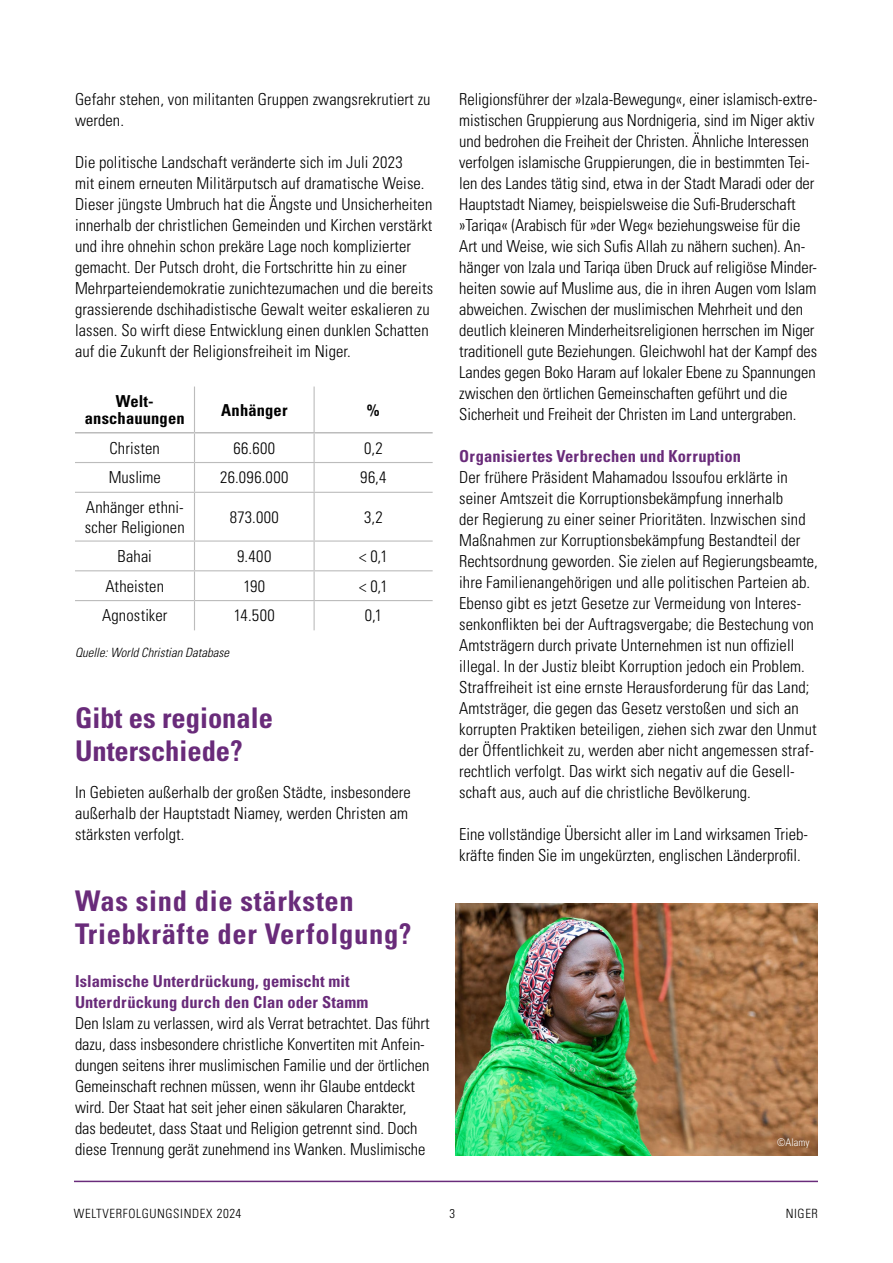
<style>
.page{position:relative;width:893px;height:1263px;background:#fff}
.page>*{position:absolute;margin:0;border:0;box-sizing:border-box;transform-origin:0 0}
.t1{font:700 condensed 28.5px/33px "Univers LT Std";letter-spacing:.025em;color:#692b7a}
.t2{font:700 condensed 28.5px/33px "Univers LT Std";color:#692b7a}
.t3{font:300 condensed 16.5px/21px "Univers LT Std";letter-spacing:.005em;color:#000}
.t4{font:700 condensed 16.5px/21px "Univers LT Std";letter-spacing:.005em;color:#692b7a}
.t5{font:700 condensed 16.5px/17.2px "Univers LT Std";letter-spacing:.01em;color:#000;text-align:center}
.t6{font:300 condensed 12.75px "Univers LT Std";letter-spacing:.05em;color:#000}
.t7{font:italic 300 condensed 12.75px "Univers LT Std";color:#000}
.t8{font:300 condensed 10.5px "Univers LT Std";letter-spacing:.005em;color:#fff}
.s1{font-size:13.05px}
</style>
<div class="page">
<hr style="left:74px;top:1181px;width:744px;height:1px;background:#692b7a">
<hr style="left:194px;top:387px;width:1px;height:45px;background:#bcbcbc">
<hr style="left:314px;top:387px;width:1px;height:45px;background:#bcbcbc">
<hr style="left:75px;top:432px;width:119px;height:1px;background:#bcbcbc">
<hr style="left:194px;top:432px;width:120px;height:1px;background:#bcbcbc">
<hr style="left:314px;top:432px;width:119px;height:1px;background:#bcbcbc">
<hr style="left:75px;top:462px;width:119px;height:1px;background:#bcbcbc">
<hr style="left:194px;top:462px;width:120px;height:1px;background:#bcbcbc">
<svg style="left:194px;top:433px;width:1px;height:59px"></svg>
<hr style="left:314px;top:462px;width:119px;height:1px;background:#bcbcbc">
<svg style="left:314px;top:433px;width:1px;height:59px"></svg>
<hr style="left:75px;top:492px;width:119px;height:1px;background:#bcbcbc">
<hr style="left:194px;top:492px;width:120px;height:1px;background:#bcbcbc">
<hr style="left:194px;top:493px;width:1px;height:47px;background:#bcbcbc">
<hr style="left:314px;top:492px;width:119px;height:1px;background:#bcbcbc">
<hr style="left:314px;top:493px;width:1px;height:47px;background:#bcbcbc">
<hr style="left:75px;top:540px;width:119px;height:2px;background:#bcbcbc">
<hr style="left:194px;top:540px;width:120px;height:2px;background:#bcbcbc">
<hr style="left:75px;top:570px;width:119px;height:1px;background:#bcbcbc">
<hr style="left:194px;top:570px;width:120px;height:1px;background:#bcbcbc">
<hr style="left:314px;top:570px;width:119px;height:1px;background:#bcbcbc">
<hr style="left:75px;top:600px;width:119px;height:1px;background:#bcbcbc">
<hr style="left:194px;top:600px;width:120px;height:1px;background:#bcbcbc">
<svg style="left:194px;top:542px;width:1px;height:88px"></svg>
<hr style="left:314px;top:600px;width:119px;height:1px;background:#bcbcbc">
<hr style="left:314px;top:540px;width:119px;height:2px;background:#bcbcbc">
<svg style="left:314px;top:542px;width:1px;height:88px"></svg>
<img style="left:455px;top:903px;width:363px;height:252px">
<p class="t3" style="left:75px;top:89px;width:357px">Gefahr stehen, von militanten Gruppen zwangsrekrutiert zu werden.</p>
<p class="t3" style="left:75px;top:152px;width:360px">Die politische Landschaft veränderte sich im Juli 2023<br>mit einem erneuten Militärputsch auf dramatische Weise.<br>Dieser jüngste Umbruch hat die Ängste und Unsicherheiten innerhalb der christlichen Gemeinden und Kirchen verstärkt und ihre ohnehin schon prekäre Lage noch komplizierter gemacht. Der Putsch droht, die Fortschritte hin zu einer Mehrparteiendemokratie zunichtezumachen und die bereits grassierende dschihadistische Gewalt weiter eskalieren zu lassen. So wirft diese Entwicklung einen dunklen Schatten auf die Zukunft der Religionsfreiheit im Niger.</p>
<p class="t5" style="left:85px;top:392px;width:101px">Welt&shy;anschauungen</p>
<p class="t5" style="left:221px;top:401px;width:68px">Anhänger</p>
<p class="t5" style="left:367px;top:401px;width:14px">%</p>
<p class="t3" style="left:110px;top:437px;width:52px">Christen</p>
<p class="t3" style="left:233px;top:437px;width:43px">66.600</p>
<p class="t3" style="left:364px;top:437px;width:20px">0,2</p>
<p class="t3" style="left:109px;top:467px;width:54px">Muslime</p>
<p class="t3" style="left:220px;top:467px;width:70px">26.096.000</p>
<p class="t3" style="left:360px;top:467px;width:28px">96,4</p>
<p class="t3" style="left:85px;top:497px;width:101px;line-height:19.8px">Anhänger ethni&shy;scher Religionen</p>
<p class="t3" style="left:230px;top:506px;width:51px">873.000</p>
<p class="t3" style="left:364px;top:506px;width:20px">3,2</p>
<p class="t3" style="left:118px;top:546px;width:36px">Bahai</p>
<p class="t3" style="left:237px;top:546px;width:36px">9.400</p>
<p class="t3" style="left:359px;top:546px;width:30px">&lt; 0,1</p>
<p class="t3" style="left:105px;top:575px;width:60px">Atheisten</p>
<p class="t3" style="left:243px;top:575px;width:23px">190</p>
<p class="t3" style="left:359px;top:575px;width:30px">&lt; 0,1</p>
<p class="t3" style="left:102px;top:605px;width:67px">Agnostiker</p>
<p class="t3" style="left:234px;top:605px;width:42px">14.500</p>
<p class="t3" style="left:365px;top:605px;width:19px">0,1</p>
<p class="t7" style="left:75px;top:645px;width:156px">Quelle: World Christian Database</p>
<h1 class="t2" style="left:75px;top:701px;width:199px">Gibt es regionale<br>Unterschiede?</h1>
<p class="t3" style="left:75px;top:782px;width:337px">In Gebieten außerhalb der großen Städte, insbesondere außerhalb der Hauptstadt Niamey, werden Christen am stärksten verfolgt.</p>
<h1 class="t1" style="left:75px;top:885px;width:338px">Was sind die stärksten<br>Triebkräfte der Verfolgung?</h1>
<p class="t4" style="left:75px;top:971px;width:295px">Islamische Unterdrückung, gemischt mit<br>Unterdrückung durch den Clan oder Stamm</p>
<p class="t3" style="left:75px;top:1013px;width:356px">Den Islam zu verlassen, wird als Verrat betrachtet. Das führt dazu, dass insbesondere christliche Konvertiten mit Anfein&shy;dungen seitens ihrer muslimischen Familie und der örtlichen Gemeinschaft rechnen müssen, wenn ihr Glaube entdeckt wird. Der Staat hat seit jeher einen säkularen Charakter, das bedeutet, dass Staat und Religion getrennt sind. Doch diese Trennung gerät zunehmend ins Wanken. Muslimische</p>
<p class="t3" style="left:459px;top:89px;width:360px">Religionsführer der »Izala-Bewegung«, einer islamisch-extre&shy;mistischen Gruppierung aus Nordnigeria, sind im Niger aktiv und bedrohen die Freiheit der Christen. Ähnliche Interessen verfolgen islamische Gruppierungen, die in bestimmten Tei&shy;len des Landes tätig sind, etwa in der Stadt Maradi oder der Hauptstadt Niamey, beispielsweise die Sufi-Bruderschaft »Tariqa« (Arabisch für »der Weg« beziehungsweise für die Art und Weise, wie sich Sufis Allah zu nähern suchen). An&shy;hänger von Izala und Tariqa üben Druck auf religiöse Minder&shy;heiten sowie auf Muslime aus, die in ihren Augen vom Islam abweichen. Zwischen der muslimischen Mehrheit und den deutlich kleineren Minderheitsreligionen herrschen im Niger traditionell gute Beziehungen. Gleichwohl hat der Kampf des Landes gegen Boko Haram auf lokaler Ebene zu Spannungen zwischen den örtlichen Gemeinschaften geführt und die Sicherheit und Freiheit der Christen im Land untergraben.</p>
<p class="t4" style="left:459px;top:446px;width:283px">Organisiertes Verbrechen und Korruption</p>
<p class="t3" style="left:459px;top:467px;width:360px">Der frühere Präsident Mahamadou Issoufou erklärte in seiner Amtszeit die Korruptionsbekämpfung innerhalb<br>der Regierung zu einer seiner Prioritäten. Inzwischen sind Maßnahmen zur Korruptionsbekämpfung Bestandteil der Rechtsordnung geworden. Sie zielen auf Regierungsbeamte, ihre Familienangehörigen und alle politischen Parteien ab.<br>Ebenso gibt es jetzt Gesetze zur Vermeidung von Interes&shy;senkonflikten bei der Auftragsvergabe; die Bestechung von Amtsträgern durch private Unternehmen ist nun offiziell illegal. In der Justiz bleibt Korruption jedoch ein Problem.<br>Straffreiheit ist eine ernste Herausforderung für das Land; Amtsträger, die gegen das Gesetz verstoßen und sich an korrupten Praktiken beteiligen, ziehen sich zwar den Unmut der Öffentlichkeit zu, werden aber nicht angemessen straf&shy;rechtlich verfolgt. Das wirkt sich negativ auf die Gesell&shy;schaft aus, auch auf die christliche Bevölkerung.</p>
<p class="t3" style="left:459px;top:824px;width:350px">Eine vollständige Übersicht aller im Land wirksamen Trieb&shy;kräfte finden Sie im ungekürzten, englischen Länderprofil.</p>
<p class="t8" style="left:777px;top:1136px;width:34px">©Alamy</p>
<p class="t6" style="left:74px;top:1206px;width:169px">WELTVERFOLGUNGSINDEX <span class="s1">2024</span></p>
<p class="t6" style="left:449px;top:1206px;width:7px">3</p>
<p class="t6" style="left:786px;top:1206px;width:34px">NIGER</p>
</div>
